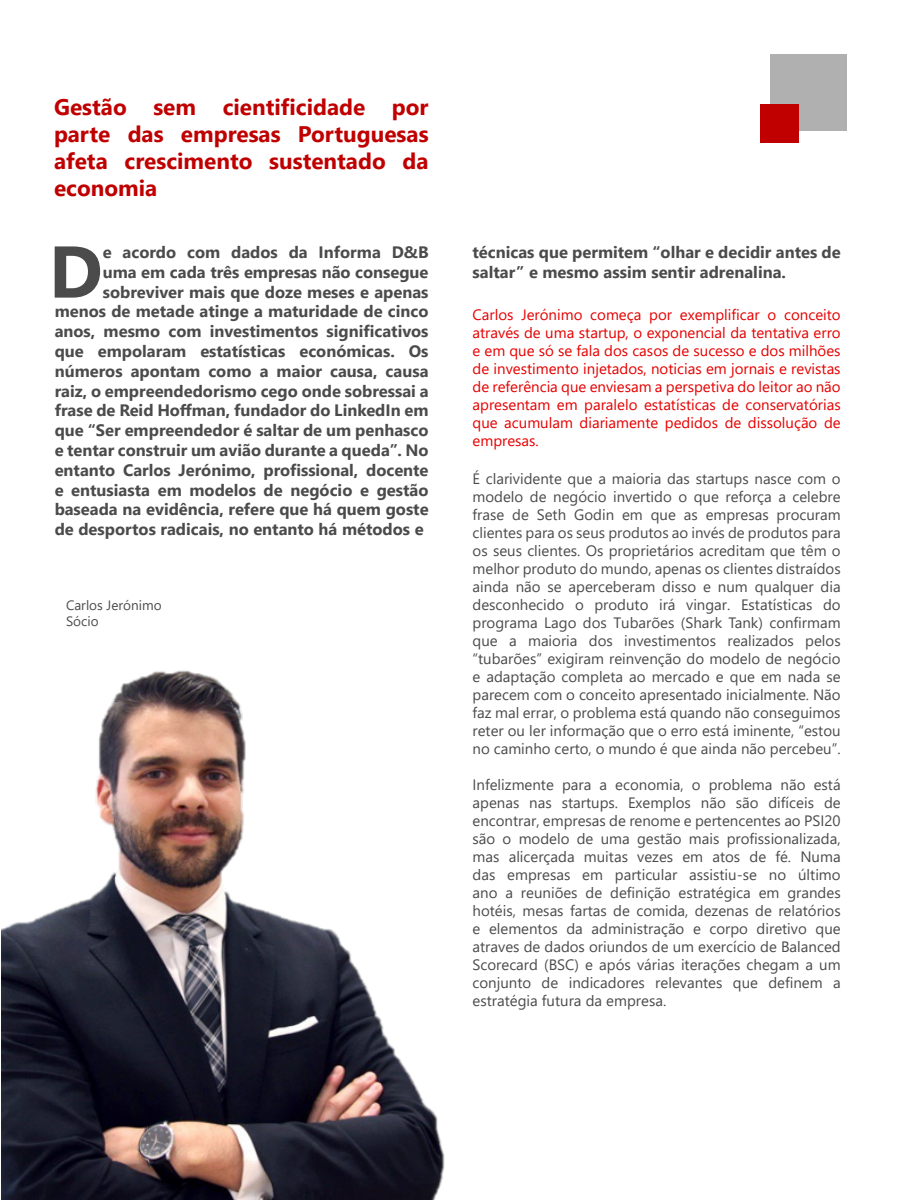
<style>
.page{position:relative;width:901px;height:1200px;background:#fff}
.page>*{position:absolute;margin:0;border:0;box-sizing:border-box;transform-origin:0 0}
.t1{font:700 73.05px "Segoe UI";color:#4c4b4b}
.t2{font:700 22.5px/27px "Segoe UI";color:#c00000;text-align:justify}
.t3{font:700 16.5px/19.8px "Segoe UI";color:#4c4b4b}
.t4{font:15px/18px "Segoe UI";color:#4c4b4b;text-align:justify}
.t5{font:15px/18px "Segoe UI";color:#e60000;text-align:justify}
.t6{font:13.5px "Segoe UI";color:#4c4b4b}
</style>
<div class="page">
<div style="left:770px;top:54px;width:76px;height:77px;background:#b0b0b0"></div>
<div style="left:760px;top:104px;width:38px;height:39px;background:#c00000"></div>
<img style="left:2px;top:670px;width:443px;height:530px">
<p class="t2" style="left:54px;top:92px;width:376px">Gestão sem cientificidade por parte das empresas Portuguesas afeta crescimento sustentado da economia</p>
<p class="t1" style="left:49px;top:203px;width:55px">D</p>
<p class="t3" style="left:103px;top:241px;width:327px">e acordo com dados da Informa D&amp;B</p>
<p class="t3" style="left:103px;top:261px;width:327px">uma em cada três empresas não consegue</p>
<p class="t3" style="left:103px;top:281px;width:327px">sobreviver mais que doze meses e apenas</p>
<p class="t3" style="left:55px;top:300px;width:375px">menos de metade atinge a maturidade de cinco</p>
<p class="t3" style="left:55px;top:320px;width:375px">anos, mesmo com investimentos significativos</p>
<p class="t3" style="left:55px;top:340px;width:375px">que empolaram estatísticas económicas. Os</p>
<p class="t3" style="left:55px;top:360px;width:375px">números apontam como a maior causa, causa</p>
<p class="t3" style="left:55px;top:380px;width:375px">raiz, o empreendedorismo cego onde sobressai a</p>
<p class="t3" style="left:55px;top:399px;width:375px">frase de Reid Hoffman, fundador do LinkedIn em</p>
<p class="t3" style="left:55px;top:419px;width:375px">que “Ser empreendedor é saltar de um penhasco</p>
<p class="t3" style="left:55px;top:439px;width:375px">e tentar construir um avião durante a queda”. No</p>
<p class="t3" style="left:55px;top:459px;width:375px">entanto Carlos Jerónimo, profissional, docente</p>
<p class="t3" style="left:55px;top:479px;width:375px">e entusiasta em modelos de negócio e gestão</p>
<p class="t3" style="left:55px;top:498px;width:375px">baseada na evidência, refere que há quem goste</p>
<p class="t3" style="left:55px;top:518px;width:370px">de desportos radicais, no entanto há métodos e</p>
<p class="t6" style="left:66px;top:592px;width:97px">Carlos Jerónimo</p>
<p class="t6" style="left:66px;top:609px;width:34px">Sócio</p>
<p class="t3" style="left:472px;top:241px;width:369px">técnicas que permitem “olhar e decidir antes de saltar” e mesmo assim sentir adrenalina.</p>
<p class="t5" style="left:472px;top:304px;width:369px">Carlos Jerónimo começa por exemplificar o conceito através de uma startup, o exponencial da tentativa erro e em que só se fala dos casos de sucesso e dos milhões de investimento injetados, noticias em jornais e revistas de referência que enviesam a perspetiva do leitor ao não apresentam em paralelo estatísticas de conservatórias que acumulam diariamente pedidos de dissolução de empresas.</p>
<p class="t4" style="left:472px;top:468px;width:369px">É clarividente que a maioria das startups nasce com o modelo de negócio invertido o que reforça a celebre frase de Seth Godin em que as empresas procuram clientes para os seus produtos ao invés de produtos para os seus clientes. Os proprietários acreditam que têm o melhor produto do mundo, apenas os clientes distraídos ainda não se aperceberam disso e num qualquer dia desconhecido o produto irá vingar. Estatísticas do programa Lago dos Tubarões (Shark Tank) confirmam que a maioria dos investimentos realizados pelos “tubarões” exigiram reinvenção do modelo de negócio e adaptação completa ao mercado e que em nada se parecem com o conceito apresentado inicialmente. Não faz mal errar, o problema está quando não conseguimos reter ou ler informação que o erro está iminente, “estou no caminho certo, o mundo é que ainda não percebeu”.</p>
<p class="t4" style="left:472px;top:774px;width:369px">Infelizmente para a economia, o problema não está apenas nas startups. Exemplos não são difíceis de encontrar, empresas de renome e pertencentes ao PSI20 são o modelo de uma gestão mais profissionalizada, mas alicerçada muitas vezes em atos de fé. Numa das empresas em particular assistiu-se no último ano a reuniões de definição estratégica em grandes hotéis, mesas fartas de comida, dezenas de relatórios e elementos da administração e corpo diretivo que atraves de dados oriundos de um exercício de Balanced Scorecard (BSC) e após várias iterações chegam a um conjunto de indicadores relevantes que definem a estratégia futura da empresa.</p>
</div>
